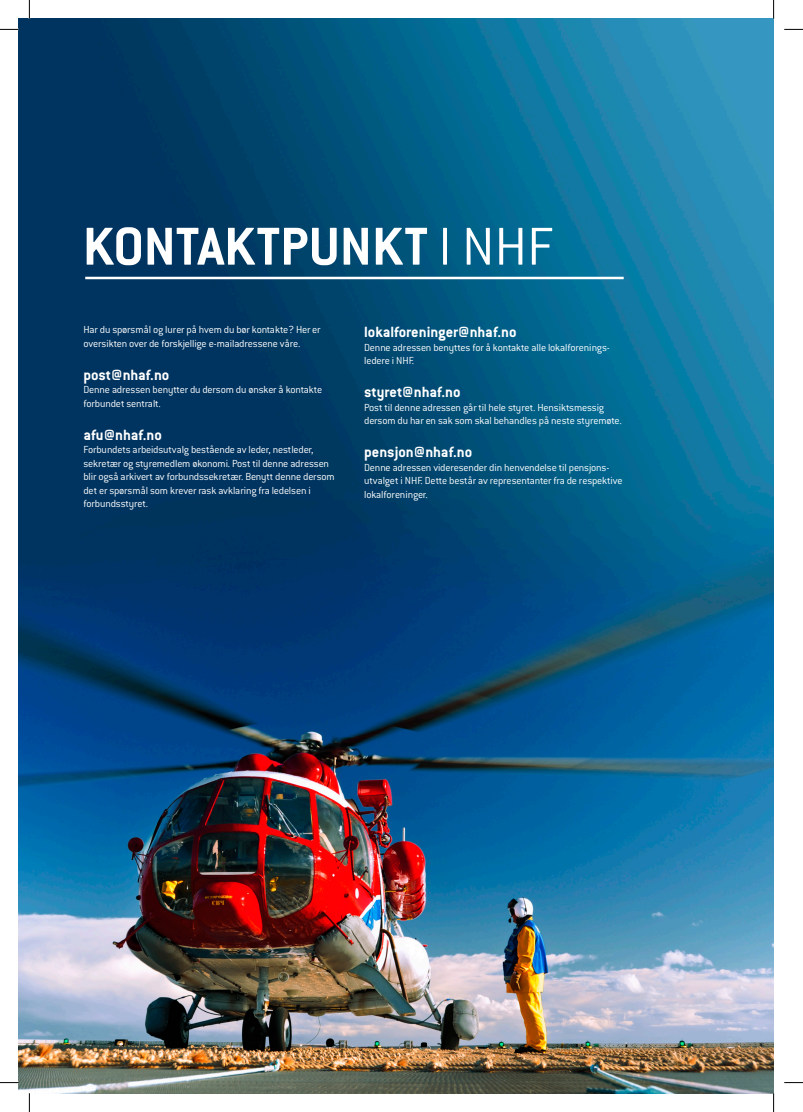
<style>
.page{position:relative;width:803px;height:1112px;background:#fff}
.page>*{position:absolute;margin:0;border:0;box-sizing:border-box;transform-origin:0 0}
.t1{font:700 58.5px "Conduit ITC";color:#fff}
.t2{font:700 16.25px "Conduit ITC";color:#fff}
.t3{font:300 11.25px/13.5px "Conduit ITC";letter-spacing:-.015em;color:#fff}
.s1{font-weight:300}
</style>
<div class="page">
<svg style="left:773px;top:71px;width:1px;height:44px"></svg>
<img style="left:19px;top:19px;width:754px;height:1073px">
<hr style="left:85px;top:277px;width:539px;height:2px;background:#fff">
<svg style="left:0;top:29px;width:19px;height:1px"></svg>
<svg style="left:784px;top:29px;width:19px;height:1px"></svg>
<svg style="left:0;top:1081px;width:19px;height:2px"></svg>
<svg style="left:784px;top:1082px;width:19px;height:1px"></svg>
<svg style="left:29px;top:0;width:1px;height:19px"></svg>
<svg style="left:29px;top:1093px;width:1px;height:18px"></svg>
<svg style="left:773px;top:0;width:1px;height:19px"></svg>
<svg style="left:773px;top:1092px;width:1px;height:19px"></svg>
<h1 class="t1" style="left:83px;top:212px;width:472px">KONTAKTPUNKT <span class="s1">I NHF</span></h1>
<p class="t3" style="left:83px;top:323px;width:239px">Har du spørsmål og lurer på hvem du bør kontakte? Her er oversikten over de forskjellige e-mailadressene våre.</p>
<h2 class="t2" style="left:83px;top:365px;width:87px">post@nhaf.no</h2>
<p class="t3" style="left:83px;top:383px;width:240px">Denne adressen benytter du dersom du ønsker å kontakte forbundet sentralt.</p>
<h2 class="t2" style="left:83px;top:425px;width:80px">afu@nhaf.no</h2>
<p class="t3" style="left:83px;top:443px;width:253px">Forbundets arbeidsutvalg bestående av leder, nestleder, sekretær og styremedlem økonomi. Post til denne adressen blir også arkivert av forbundssekretær. Benytt denne dersom det er spørsmål som krever rask avklaring fra ledelsen i forbundsstyret.</p>
<h2 class="t2" style="left:364px;top:322px;width:154px">lokalforeninger@nhaf.no</h2>
<p class="t3" style="left:364px;top:340px;width:247px">Denne adressen benyttes for å kontakte alle lokalforenings&shy;ledere i NHF.</p>
<h2 class="t2" style="left:364px;top:382px;width:98px">styret@nhaf.no</h2>
<p class="t3" style="left:364px;top:400px;width:259px">Post til denne adressen går til hele styret. Hensiktsmessig dersom du har en sak som skal behandles på neste styremøte.</p>
<h2 class="t2" style="left:364px;top:442px;width:109px">pensjon@nhaf.no</h2>
<p class="t3" style="left:364px;top:460px;width:260px">Denne adressen videresender din henvendelse til pensjons&shy;utvalget i NHF. Dette består av representanter fra de respektive lokalforeninger.</p>
</div>
